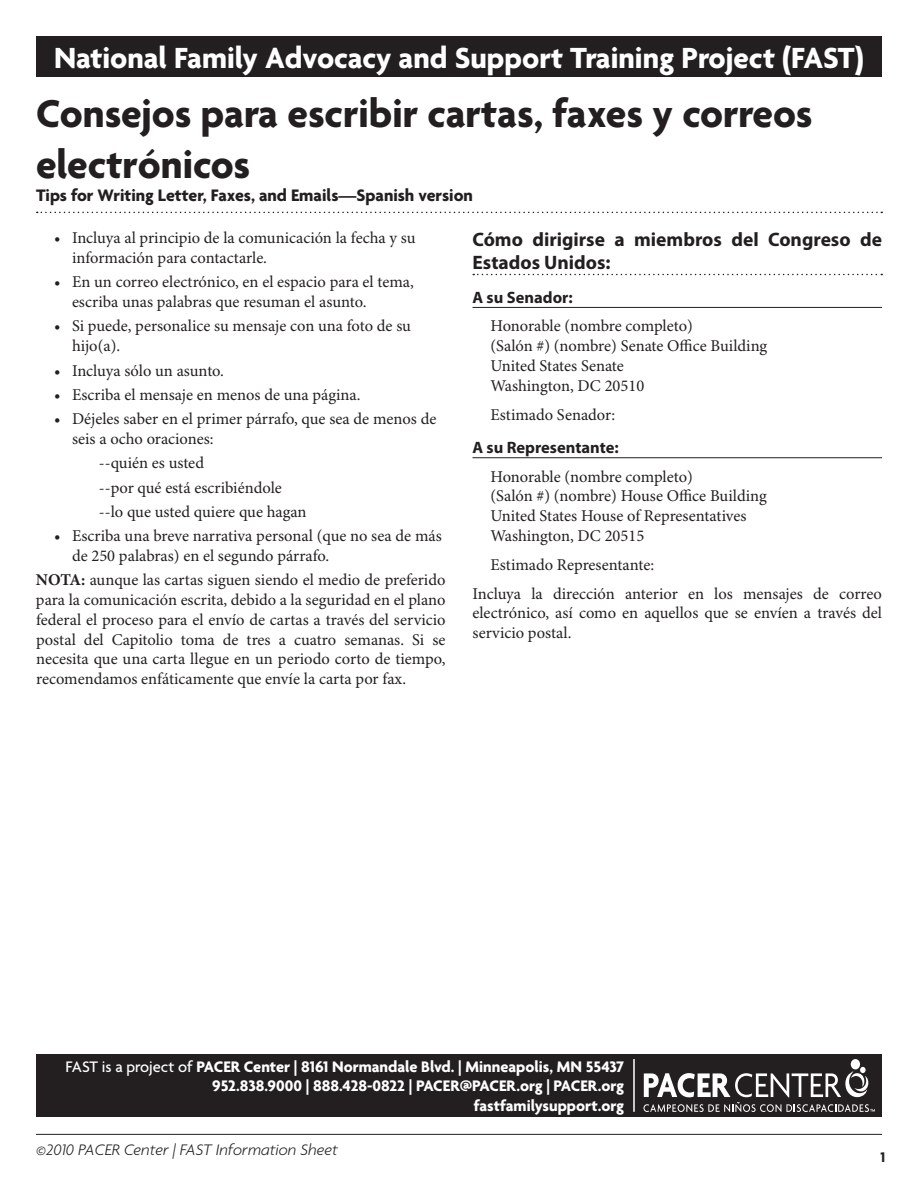
<style>
.page{position:relative;width:918px;height:1188px;background:#fff}
.page>*{position:absolute;margin:0;border:0;box-sizing:border-box;transform-origin:0 0}
.t1{font:700 42px/50.4px "Agenda";color:#231f20}
.t2{font:700 31.5px "Agenda";color:#fff}
.t3{font:700 19.5px/23.4px "Myriad Pro";color:#231f20}
.t4{font:700 18px "Agenda";color:#231f20}
.t5{font:16.5px/19.8px "Minion Pro";color:#231f20}
.t6{font:700 16.5px/19.8px "Agenda";color:#fff;text-align:right}
.t7{font:italic 300 16.5px "Agenda";color:#231f20}
.t8{font:700 16.5px "Myriad Pro";color:#231f20}
.t9{font:700 15px "Agenda";color:#231f20}
.s1{font-weight:700}
.s2{font-weight:500}
</style>
<div class="page">
<hr style="left:36px;top:1134px;width:846px;height:1px;background:#231f20">
<div style="left:36px;top:36px;width:846px;height:40px;background:#231f20"></div>
<svg style="left:37px;top:212px;width:845px;height:1px"></svg>
<svg style="left:473px;top:274px;width:409px;height:1px"></svg>
<hr style="left:472px;top:307px;width:410px;height:1px;background:#231f20">
<hr style="left:472px;top:457px;width:410px;height:1px;background:#231f20">
<div style="left:36px;top:1054px;width:846px;height:63px;background:#231f20"></div>
<hr style="left:633px;top:1059px;width:2px;height:53px;background:#fff">
<div style="left:851px;top:1059px;width:9px;height:10px;background:#fff;border-radius:50%"></div>
<svg style="left:644px;top:1067px;width:231px;height:45px"></svg>
<h2 class="t2" style="left:54px;top:39px;width:811px">National Family Advocacy and Support Training Project (FAST)</h2>
<h1 class="t1" style="left:36px;top:88px;width:778px">Consejos para escribir cartas, faxes y correos electrónicos</h1>
<p class="t4" style="left:36px;top:185px;width:438px">Tips for Writing Letter, Faxes, and Emails—Spanish version</p>
<p class="t5" style="left:72px;top:229px;width:345px;text-indent:-18px">• Incluya al principio de la comunicación la fecha y su información para contactarle.</p>
<p class="t5" style="left:72px;top:273px;width:343px;text-indent:-18px">• En un correo electrónico, en el espacio para el tema, escriba unas palabras que resuman el asunto.</p>
<p class="t5" style="left:72px;top:317px;width:341px;text-indent:-18px">• Si puede, personalice su mensaje con una foto de su hijo(a).</p>
<p class="t5" style="left:54px;top:361px;width:171px">• Incluya sólo un asunto.</p>
<p class="t5" style="left:54px;top:385px;width:308px">• Escriba el mensaje en menos de una página.</p>
<p class="t5" style="left:72px;top:410px;width:366px;text-indent:-18px">• Déjeles saber en el primer párrafo, que sea de menos de seis a ocho oraciones:</p>
<p class="t5" style="left:99px;top:452px;width:209px;line-height:24.3px">--quién es usted<br>--por qué está escribiéndole --lo que usted quiere que hagan</p>
<p class="t5" style="left:72px;top:527px;width:371px;text-indent:-18px">• Escriba una breve narrativa personal (que no sea de más de 250 palabras) en el segundo párrafo.</p>
<p class="t5" style="left:36px;top:571px;width:411px;text-align:justify"><span class="s1">NOTA:</span> aunque las cartas siguen siendo el medio de preferido para la comunicación escrita, debido a la seguridad en el plano federal el proceso para el envío de cartas a través del servicio postal del Capitolio toma de tres a cuatro semanas. Si se necesita que una carta llegue en un periodo corto de tiempo, recomendamos enfáticamente que envíe la carta por fax.</p>
<p class="t3" style="left:472px;top:228px;width:411px">Cómo dirigirse a miembros del Congreso de<br>Estados Unidos:</p>
<p class="t8" style="left:472px;top:288px;width:102px">A su Senador:</p>
<p class="t5" style="left:491px;top:317px;width:278px">Honorable (nombre completo)<br>(Salón #) (nombre) Senate Office Building<br>United States Senate<br>Washington, DC 20510</p>
<p class="t5" style="left:491px;top:405px;width:126px">Estimado Senador:</p>
<p class="t8" style="left:472px;top:438px;width:148px">A su Representante:</p>
<p class="t5" style="left:491px;top:467px;width:278px">Honorable (nombre completo)<br>(Salón #) (nombre) House Office Building United States House of Representatives Washington, DC 20515</p>
<p class="t5" style="left:472px;top:551px;width:411px;line-height:28.8px;text-indent:18px">Estimado Representante:<br>Incluya la dirección anterior en los mensajes de correo</p>
<p class="t5" style="left:472px;top:604px;width:411px">electrónico, así como en aquellos que se envíen a través del servicio postal.</p>
<p class="t6" style="left:66px;top:1056px;width:560px"><span class="s2">FAST is a project of</span> PACER Center | 8161 Normandale Blvd. | Minneapolis, MN 55437<br>952.838.9000 | 888.428-0822 | PACER@PACER.org | PACER.org fastfamilysupport.org</p>
<p class="t7" style="left:36px;top:1140px;width:303px">©2010 PACER Center | FAST Information Sheet</p>
<p class="t9" style="left:880px;top:1148px;width:6px">1</p>
</div>
